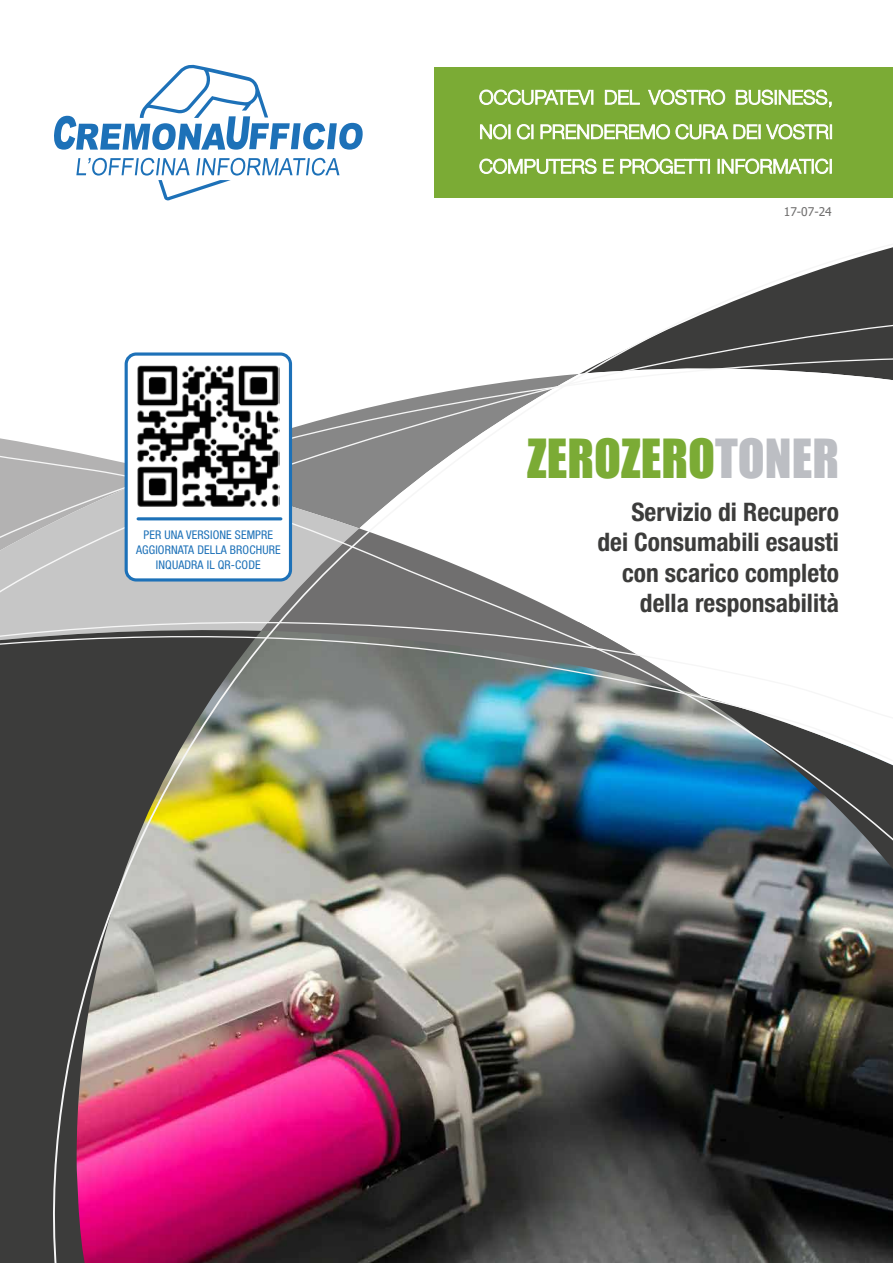
<style>
.page{position:relative;width:893px;height:1263px;background:#fff}
.page>*{position:absolute;margin:0;border:0;box-sizing:border-box;transform-origin:0 0}
.t1{font:49.5px "Impact";color:#7bab35}
.t2{font:700 condensed 25.5px/30.6px "Helvetica Neue";color:#3c3c3b;text-align:right}
.t3{font:condensed 12px/15px "Helvetica Neue LT Std";letter-spacing:.01em;color:#1d71b8;text-align:center}
.t4{font:12px "Tahoma";color:#706f6f}
.s1{color:#bcbec3}
</style>
<div class="page">
<div style="left:0;top:896px;width:35px;height:367px;background:#3c3c3b"></div>
<svg style="left:0;top:440px;width:35px;height:456px;background:#757574"></svg>
<img style="left:35px;top:247px;width:858px;height:1016px">
<div style="left:446px;top:67px;width:447px;height:131px;background:#7bab35"></div>
<div style="left:435px;top:67px;width:11px;height:131px;background:#7bab35"></div>
<svg style="left:479px;top:159px;width:353px;height:15px"></svg>
<svg style="left:480px;top:124px;width:352px;height:16px"></svg>
<svg style="left:479px;top:90px;width:353px;height:18px"></svg>
<svg style="left:54px;top:65px;width:309px;height:85px"></svg>
<svg style="left:76px;top:158px;width:263px;height:42px"></svg>
<div style="left:126px;top:354px;width:164px;height:226px;background:#fff;border-radius:10px"></div>
<div style="left:125px;top:352px;width:167px;height:229px;border:3px solid #1d71b8;border-radius:10px"></div>
<img style="left:137px;top:365px;width:143px;height:142px">
<hr style="left:138px;top:517px;width:143px;height:3px;background:#1d71b8">
<p class="t3" style="left:136px;top:527px;width:146px">PER UNA VERSIONE SEMPRE<br>AGGIORNATA DELLA BROCHURE<br>INQUADRA IL QR-CODE</p>
<p class="t4" style="left:784px;top:204px;width:50px">17-07-24</p>
<h1 class="t1" style="left:527px;top:420px;width:313px">ZEROZERO<span class="s1">TONER</span></h1>
<p class="t2" style="left:597px;top:496px;width:243px">Servizio di Recupero dei Consumabili esausti con scarico completo della responsabilità</p>
</div>
